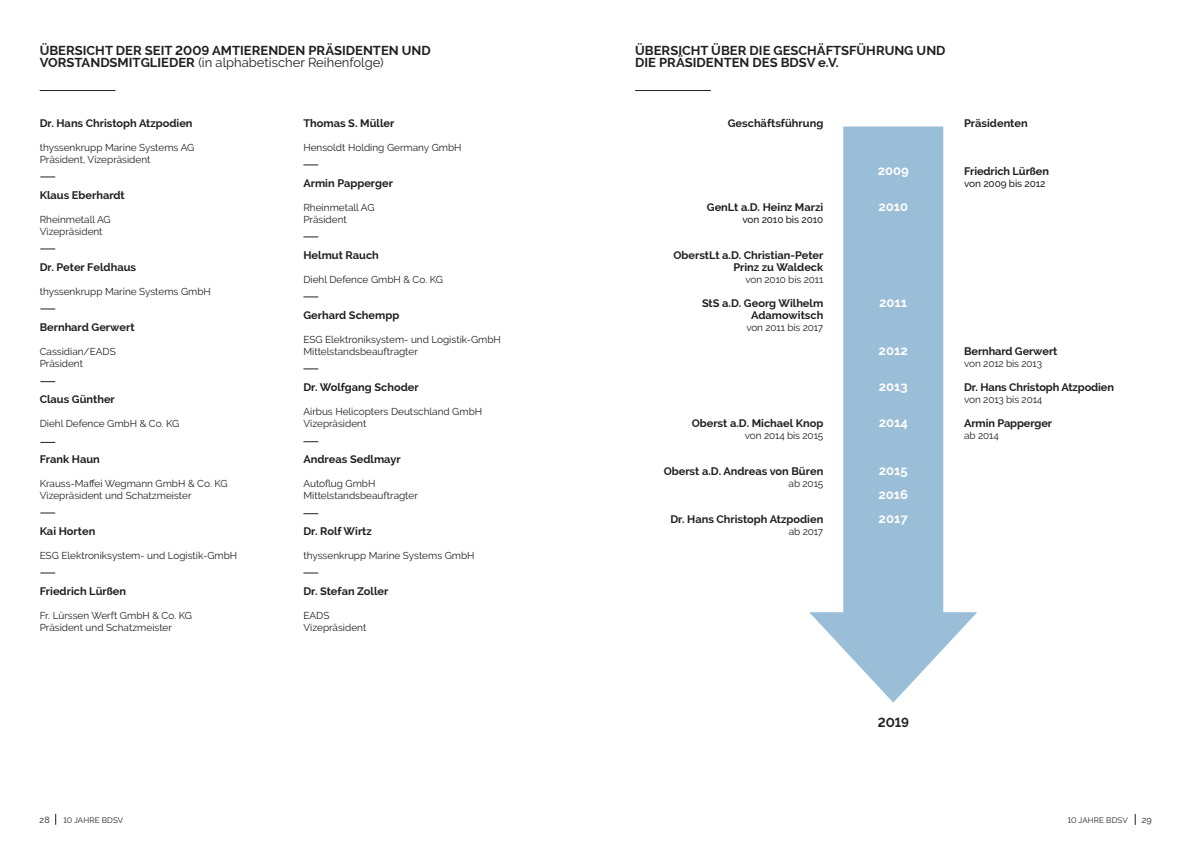
<style>
.page{position:relative;width:1191px;height:842px;background:#fff}
.page>*{position:absolute;margin:0;border:0;box-sizing:border-box;transform-origin:0 0}
.t1{font:700 13px "Raleway";color:#231f20}
.t2{font:13px "Raleway";color:#231f20}
.t3{font:700 13px "Raleway";color:#fff}
.t4{font:700 11px "Raleway";color:#231f20}
.t5{font:10px "Raleway";color:#231f20}
.t6{font:500 10px "Raleway";letter-spacing:-.01em;color:#231f20}
.t7{font:9px "Raleway";color:#231f20}
.t8{font:8px "Raleway";letter-spacing:.01em;color:#231f20}
.s1{font-weight:700}
</style>
<div class="page">
<hr style="left:40px;top:90px;width:75px;height:1px;background:#231f20">
<svg style="left:40px;top:176px;width:15px;height:1px"></svg>
<svg style="left:40px;top:248px;width:15px;height:1px"></svg>
<svg style="left:40px;top:308px;width:15px;height:1px"></svg>
<svg style="left:40px;top:381px;width:15px;height:1px"></svg>
<svg style="left:40px;top:442px;width:15px;height:1px"></svg>
<svg style="left:40px;top:512px;width:15px;height:1px"></svg>
<svg style="left:40px;top:572px;width:15px;height:1px"></svg>
<svg style="left:303px;top:164px;width:15px;height:1px"></svg>
<svg style="left:303px;top:236px;width:15px;height:1px"></svg>
<svg style="left:303px;top:296px;width:15px;height:1px"></svg>
<svg style="left:303px;top:368px;width:15px;height:1px"></svg>
<svg style="left:303px;top:441px;width:15px;height:1px"></svg>
<svg style="left:303px;top:513px;width:15px;height:1px"></svg>
<svg style="left:303px;top:572px;width:15px;height:1px"></svg>
<div style="left:843px;top:127px;width:100px;height:499px;background:#9abed7"></div>
<svg style="left:809px;top:612px;width:168px;height:91px"></svg>
<hr style="left:635px;top:90px;width:76px;height:1px;background:#231f20">
<p class="t1" style="left:40px;top:43px;width:393px">ÜBERSICHT DER SEIT 2009 AMTIERENDEN PRÄSIDENTEN UND</p>
<p class="t2" style="left:40px;top:54px;width:345px"><span class="s1">VORSTANDSMITGLIEDER</span> (in alphabetischer Reihenfolge)</p>
<p class="t1" style="left:635px;top:43px;width:312px">ÜBERSICHT ÜBER DIE GESCHÄFTSFÜHRUNG UND</p>
<p class="t1" style="left:635px;top:55px;width:205px">DIE PRÄSIDENTEN DES BDSV e.V.</p>
<p class="t4" style="left:40px;top:116px;width:154px">Dr. Hans Christoph Atzpodien</p>
<p class="t4" style="left:728px;top:116px;width:97px">Geschäftsführung</p>
<p class="t5" style="left:40px;top:141px;width:156px">thyssenkrupp Marine Systems AG</p>
<p class="t5" style="left:40px;top:153px;width:112px">Präsident, Vizepräsident</p>
<p class="t4" style="left:40px;top:188px;width:87px">Klaus Eberhardt</p>
<p class="t5" style="left:40px;top:213px;width:73px">Rheinmetall AG</p>
<p class="t5" style="left:40px;top:225px;width:64px">Vizepräsident</p>
<p class="t4" style="left:40px;top:260px;width:98px">Dr. Peter Feldhaus</p>
<p class="t5" style="left:40px;top:285px;width:173px">thyssenkrupp Marine Systems GmbH</p>
<p class="t4" style="left:40px;top:320px;width:96px">Bernhard Gerwert</p>
<p class="t5" style="left:40px;top:345px;width:78px">Cassidian/EADS</p>
<p class="t5" style="left:40px;top:357px;width:45px">Präsident</p>
<p class="t4" style="left:40px;top:392px;width:77px">Claus Günther</p>
<p class="t5" style="left:40px;top:417px;width:141px">Diehl Defence GmbH &amp; Co. KG</p>
<p class="t4" style="left:40px;top:452px;width:62px">Frank Haun</p>
<p class="t5" style="left:40px;top:477px;width:189px">Krauss-Maffei Wegmann GmbH &amp; Co. KG</p>
<p class="t5" style="left:40px;top:489px;width:153px">Vizepräsident und Schatzmeister</p>
<p class="t4" style="left:40px;top:524px;width:57px">Kai Horten</p>
<p class="t5" style="left:40px;top:549px;width:199px">ESG Elektroniksystem- und Logistik-GmbH</p>
<p class="t4" style="left:40px;top:584px;width:88px">Friedrich Lürßen</p>
<p class="t5" style="left:40px;top:609px;width:154px">Fr. Lürssen Werft GmbH &amp; Co. KG</p>
<p class="t5" style="left:40px;top:621px;width:134px">Präsident und Schatzmeister</p>
<p class="t4" style="left:303px;top:116px;width:92px">Thomas S. Müller</p>
<p class="t5" style="left:303px;top:141px;width:160px">Hensoldt Holding Germany GmbH</p>
<p class="t4" style="left:303px;top:176px;width:91px">Armin Papperger</p>
<p class="t5" style="left:303px;top:201px;width:73px">Rheinmetall AG</p>
<p class="t5" style="left:303px;top:213px;width:45px">Präsident</p>
<p class="t4" style="left:303px;top:248px;width:77px">Helmut Rauch</p>
<p class="t5" style="left:303px;top:273px;width:141px">Diehl Defence GmbH &amp; Co. KG</p>
<p class="t4" style="left:303px;top:308px;width:97px">Gerhard Schempp</p>
<p class="t5" style="left:303px;top:333px;width:199px">ESG Elektroniksystem- und Logistik-GmbH</p>
<p class="t5" style="left:303px;top:345px;width:116px">Mittelstandsbeauftragter</p>
<p class="t4" style="left:303px;top:380px;width:117px">Dr. Wolfgang Schoder</p>
<p class="t5" style="left:303px;top:405px;width:180px">Airbus Helicopters Deutschland GmbH</p>
<p class="t5" style="left:303px;top:417px;width:64px">Vizepräsident</p>
<p class="t4" style="left:303px;top:452px;width:99px">Andreas Sedlmayr</p>
<p class="t5" style="left:303px;top:477px;width:74px">Autoflug GmbH</p>
<p class="t5" style="left:303px;top:489px;width:116px">Mittelstandsbeauftragter</p>
<p class="t4" style="left:303px;top:524px;width:70px">Dr. Rolf Wirtz</p>
<p class="t5" style="left:303px;top:549px;width:173px">thyssenkrupp Marine Systems GmbH</p>
<p class="t4" style="left:303px;top:584px;width:87px">Dr. Stefan Zoller</p>
<p class="t5" style="left:303px;top:609px;width:28px">EADS</p>
<p class="t5" style="left:303px;top:621px;width:64px">Vizepräsident</p>
<p class="t4" style="left:707px;top:200px;width:118px">GenLt a.D. Heinz Marzi</p>
<p class="t6" style="left:742px;top:213px;width:82px">von 2010 bis 2010</p>
<p class="t4" style="left:673px;top:248px;width:152px">OberstLt a.D. Christian-Peter</p>
<p class="t4" style="left:733px;top:260px;width:91px">Prinz zu Waldeck</p>
<p class="t5" style="left:745px;top:273px;width:79px">von 2010 bis 2011</p>
<p class="t4" style="left:702px;top:296px;width:123px">StS a.D. Georg Wilhelm</p>
<p class="t4" style="left:751px;top:308px;width:74px">Adamowitsch</p>
<p class="t5" style="left:746px;top:321px;width:78px">von 2011 bis 2017</p>
<p class="t4" style="left:691px;top:416px;width:133px">Oberst a.D. Michael Knop</p>
<p class="t4" style="left:663px;top:464px;width:161px">Oberst a.D. Andreas von Büren</p>
<p class="t5" style="left:745px;top:429px;width:80px">von 2014 bis 2015</p>
<p class="t5" style="left:788px;top:477px;width:36px">ab 2015</p>
<p class="t4" style="left:670px;top:512px;width:154px">Dr. Hans Christoph Atzpodien</p>
<p class="t5" style="left:789px;top:525px;width:36px">ab 2017</p>
<p class="t3" style="left:877px;top:163px;width:33px">2009</p>
<p class="t3" style="left:878px;top:199px;width:31px">2010</p>
<p class="t3" style="left:879px;top:295px;width:30px">2011</p>
<p class="t3" style="left:878px;top:343px;width:31px">2012</p>
<p class="t3" style="left:878px;top:379px;width:31px">2013</p>
<p class="t3" style="left:878px;top:415px;width:31px">2014</p>
<p class="t3" style="left:878px;top:463px;width:31px">2015</p>
<p class="t3" style="left:878px;top:487px;width:31px">2016</p>
<p class="t3" style="left:878px;top:511px;width:31px">2017</p>
<p class="t4" style="left:964px;top:116px;width:65px">Präsidenten</p>
<p class="t4" style="left:964px;top:164px;width:86px">Friedrich Lürßen</p>
<p class="t6" style="left:964px;top:177px;width:83px">von 2009 bis 2012</p>
<p class="t4" style="left:964px;top:344px;width:95px">Bernhard Gerwert</p>
<p class="t5" style="left:964px;top:357px;width:79px">von 2012 bis 2013</p>
<p class="t4" style="left:964px;top:380px;width:151px">Dr. Hans Christoph Atzpodien</p>
<p class="t5" style="left:964px;top:393px;width:80px">von 2013 bis 2014</p>
<p class="t4" style="left:964px;top:416px;width:90px">Armin Papperger</p>
<p class="t5" style="left:964px;top:429px;width:36px">ab 2014</p>
<p class="t1" style="left:877px;top:715px;width:33px">2019</p>
<p class="t7" style="left:40px;top:814px;width:12px">28</p>
<p class="t8" style="left:63px;top:815px;width:61px">10 JAHRE BDSV</p>
<p class="t8" style="left:1067px;top:815px;width:61px">10 JAHRE BDSV</p>
<p class="t7" style="left:1141px;top:814px;width:12px">29</p>
</div>
